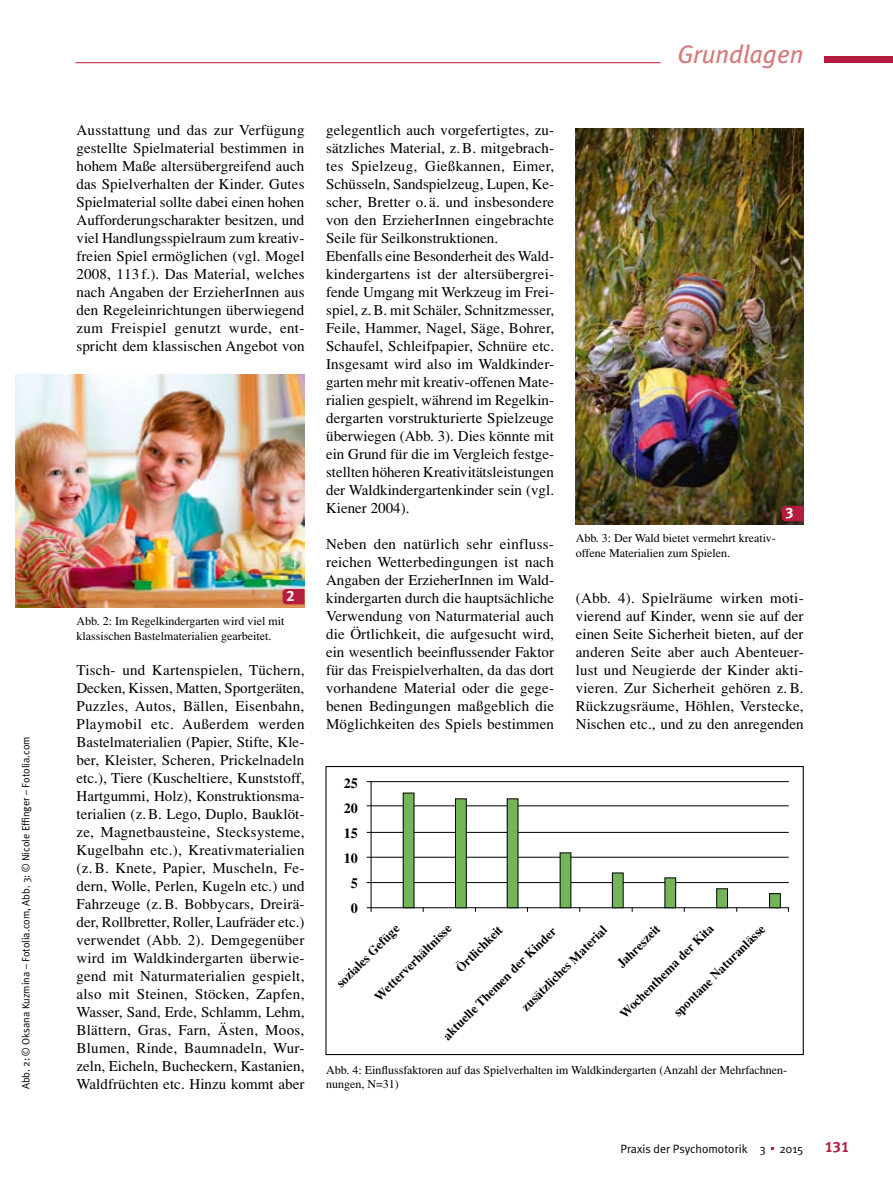
<style>
.page{position:relative;width:893px;height:1191px;background:#fff}
.page>*{position:absolute;margin:0;border:0;box-sizing:border-box;transform-origin:0 0}
.t1{font:italic 25.5px "Meta Plus";color:#d27c7e}
.t2{font:15px/18px "Times";letter-spacing:.005em;color:#000;text-align:justify}
.t3{font:15px "Meta Plus Bold Caps";color:#b61c3e}
.t4{font:15px "Meta Plus Bold Caps";color:#fff}
.t5{font:700 14.25px/25px "Times";color:#000;text-align:center}
.t6{font:700 12.75px "Times";color:#000}
.t7{font:12px/14.4px "Times";color:#000}
.t8{font:12px "Meta Plus Normal";color:#000}
.t9{font:10.5px "Meta Plus Normal";color:#000}
</style>
<div class="page">
<hr style="left:75px;top:62px;width:585px;height:1px;background:#b61c3e">
<div style="left:825px;top:57px;width:68px;height:6px;background:#b61c3e"></div>
<img style="left:16px;top:374px;width:288px;height:233px">
<svg style="left:283px;top:589px;width:21px;height:15px"></svg>
<img style="left:576px;top:128px;width:228px;height:396px">
<svg style="left:782px;top:506px;width:22px;height:15px"></svg>
<hr style="left:367px;top:781px;width:422px;height:1px;background:#000">
<hr style="left:367px;top:805px;width:422px;height:1px;background:#000">
<hr style="left:367px;top:832px;width:422px;height:1px;background:#000">
<hr style="left:367px;top:857px;width:422px;height:1px;background:#000">
<hr style="left:367px;top:882px;width:422px;height:1px;background:#000">
<hr style="left:367px;top:907px;width:422px;height:1px;background:#000">
<hr style="left:371px;top:781px;width:1px;height:131px;background:#000">
<div style="left:325px;top:766px;width:479px;height:289px;border:1px solid #000"></div>
<div style="left:403px;top:793px;width:11px;height:114px;background:#74b557"></div>
<div style="left:403px;top:792px;width:11px;height:116px;border:1px solid #000"></div>
<div style="left:455px;top:799px;width:11px;height:108px;background:#74b557"></div>
<div style="left:455px;top:798px;width:12px;height:110px;border:1px solid #000"></div>
<div style="left:507px;top:799px;width:11px;height:108px;background:#74b557"></div>
<div style="left:507px;top:798px;width:11px;height:110px;border:1px solid #000"></div>
<div style="left:560px;top:853px;width:11px;height:54px;background:#74b557"></div>
<div style="left:612px;top:873px;width:11px;height:34px;background:#74b557"></div>
<div style="left:612px;top:872px;width:11px;height:36px;border:1px solid #000"></div>
<div style="left:665px;top:878px;width:11px;height:29px;background:#74b557"></div>
<div style="left:664px;top:877px;width:12px;height:31px;border:1px solid #000"></div>
<div style="left:717px;top:888px;width:10px;height:19px;background:#74b557"></div>
<div style="left:716px;top:888px;width:12px;height:20px;border:1px solid #000"></div>
<div style="left:770px;top:893px;width:10px;height:14px;background:#74b557"></div>
<div style="left:769px;top:893px;width:12px;height:15px;border:1px solid #000"></div>
<p class="t9" style="left:20px;top:1089px;width:354px;rotate:-90deg">Abb. 2: © Oksana Kuzmina – Fotolia.com, Abb. 3: © Nicole Effinger – Fotolia.com</p>
<h1 class="t1" style="left:677px;top:39px;width:128px">Grundlagen</h1>
<p class="t2" style="left:77px;top:121px;width:230px">Ausstattung und das zur Verfügung gestellte Spielmaterial bestimmen in hohem Maße altersübergreifend auch das Spielverhalten der Kinder. Gutes Spielmaterial sollte dabei einen hohen Aufforderungscharakter besitzen, und viel Handlungsspielraum zum kreativ&shy;freien Spiel ermöglichen (vgl. Mogel 2008, 113 f.). Das Material, welches nach Angaben der ErzieherInnen aus den Regeleinrichtungen überwiegend zum Freispiel genutzt wurde, ent&shy;spricht dem klassischen Angebot von</p>
<p class="t2" style="left:326px;top:121px;width:230px;text-align:left">gelegentlich auch vorgefertigtes, zu&shy;sätzliches Material, z.B. mitgebrach&shy;tes Spielzeug, Gießkannen, Eimer, Schüsseln, Sandspielzeug, Lupen, Ke&shy;scher, Bretter o. ä. und insbesondere von den ErzieherInnen eingebrachte Seile für Seilkonstruktionen.<br>Ebenfalls eine Besonderheit des Wald&shy;kindergartens ist der altersübergrei&shy;fende Umgang mit Werkzeug im Frei&shy;spiel, z.B. mit Schäler, Schnitzmesser, Feile, Hammer, Nagel, Säge, Bohrer, Schaufel, Schleifpapier, Schnüre etc.<br>Insgesamt wird also im Waldkinder&shy;garten mehr mit kreativ-offenen Mate&shy;rialien gespielt, während im Regelkin&shy;dergarten vorstrukturierte Spielzeuge überwiegen (Abb. 3). Dies könnte mit ein Grund für die im Vergleich festge&shy;stellten höheren Kreativitätsleistungen der Waldkindergartenkinder sein (vgl.<br>Kiener 2004).</p>
<p class="t2" style="left:326px;top:535px;width:230px">Neben den natürlich sehr einfluss&shy;reichen Wetterbedingungen ist nach Angaben der ErzieherInnen im Wald&shy;kindergarten durch die hauptsächliche Verwendung von Naturmaterial auch die Örtlichkeit, die aufgesucht wird, ein wesentlich beeinflussender Faktor für das Freispielverhalten, da das dort vorhandene Material oder die gege&shy;benen Bedingungen maßgeblich die Möglichkeiten des Spiels bestimmen</p>
<p class="t4" style="left:786px;top:504px;width:10px">3</p>
<p class="t7" style="left:576px;top:531px;width:202px">Abb. 3: Der Wald bietet vermehrt kreativ&shy;offene Materialien zum Spielen.</p>
<p class="t4" style="left:286px;top:587px;width:10px">2</p>
<p class="t2" style="left:576px;top:589px;width:229px">(Abb. 4). Spielräume wirken moti&shy;vierend auf Kinder, wenn sie auf der einen Seite Sicherheit bieten, auf der anderen Seite aber auch Abenteuer&shy;lust und Neugierde der Kinder akti&shy;vieren. Zur Sicherheit gehören z.B.<br>Rückzugsräume, Höhlen, Verstecke, Nischen etc., und zu den anregenden</p>
<p class="t7" style="left:77px;top:614px;width:210px">Abb. 2: Im Regelkindergarten wird viel mit klassischen Bastelmaterialien gearbeitet.</p>
<p class="t2" style="left:77px;top:661px;width:230px">Tisch- und Kartenspielen, Tüchern, Decken, Kissen, Matten, Sportgeräten, Puzzles, Autos, Bällen, Eisenbahn, Playmobil etc. Außerdem werden Bastelmaterialien (Papier, Stifte, Kle&shy;ber, Kleister, Scheren, Prickelnadeln etc.), Tiere (Kuscheltiere, Kunststoff, Hartgummi, Holz), Konstruktionsma&shy;terialien (z.B. Lego, Duplo, Bauklöt&shy;ze, Magnetbausteine, Stecksysteme, Kugelbahn etc.), Kreativmaterialien (z.B. Knete, Papier, Muscheln, Fe&shy;dern, Wolle, Perlen, Kugeln etc.) und Fahrzeuge (z.B. Bobbycars, Dreirä&shy;der, Rollbretter, Roller, Laufräder etc.) verwendet (Abb. 2). Demgegenüber wird im Waldkindergarten überwie&shy;gend mit Naturmaterialien gespielt, also mit Steinen, Stöcken, Zapfen, Wasser, Sand, Erde, Schlamm, Lehm, Blättern, Gras, Farn, Ästen, Moos, Blumen, Rinde, Baumnadeln, Wur&shy;zeln, Eicheln, Bucheckern, Kastanien, Waldfrüchten etc. Hinzu kommt aber</p>
<p class="t5" style="left:344px;top:770px;width:16px">25<br>20<br>15<br>10<br>5<br>0</p>
<p class="t6" style="left:333px;top:979px;width:85px;rotate:-45deg">soziales Gefüge</p>
<p class="t6" style="left:518px;top:1003px;width:117px;rotate:-45deg">zusätzliches Material</p>
<p class="t6" style="left:614px;top:959px;width:56px;rotate:-45deg">Jahreszeit</p>
<p class="t6" style="left:616px;top:1010px;width:128px;rotate:-45deg">Wochenthema der Kita</p>
<p class="t6" style="left:371px;top:993px;width:104px;rotate:-45deg">Wetterverhältnisse</p>
<p class="t6" style="left:452px;top:964px;width:62px;rotate:-45deg">Örtlichkeit</p>
<p class="t6" style="left:670px;top:1008px;width:125px;rotate:-45deg">spontane Naturanlässe</p>
<p class="t6" style="left:439px;top:1032px;width:156px;rotate:-45deg">aktuelle Themen der Kinder</p>
<p class="t7" style="left:326px;top:1062px;width:463px">Abb. 4: Einflussfaktoren auf das Spielverhalten im Waldkindergarten (Anzahl der Mehrfachnen&shy;nungen, N=31)</p>
<p class="t8" style="left:621px;top:1141px;width:185px">Praxis der Psychomotorik 3 2015</p>
<p class="t3" style="left:825px;top:1138px;width:26px">131</p>
</div>
